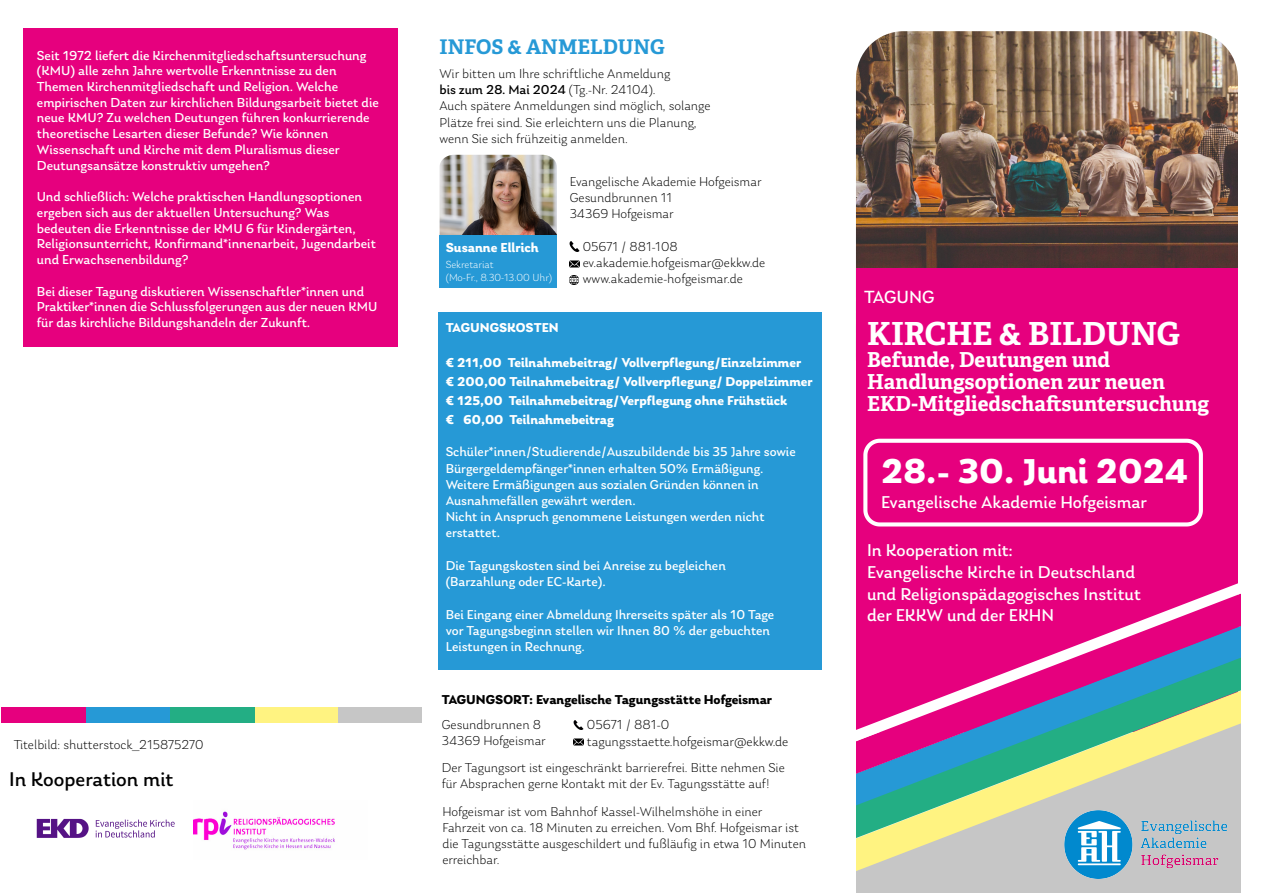
<style>
.page{position:relative;width:1263px;height:893px;background:#fff}
.page>*{position:absolute;margin:0;border:0;box-sizing:border-box;transform-origin:0 0}
.t1{font:700 36.15px "Laca";color:#fff}
.t2{font:700 31.8px "Adelle";color:#fff}
.t3{font:20.85px "Laca";color:#000}
.t4{font:700 20.55px/21.9px "Adelle";color:#fff}
.t5{font:700 20.1px "Adelle";color:#2699d6}
.t6{font:18.45px "Laca";color:#fff}
.t7{font:18px/21.6px "Laca";color:#fff}
.t8{font:13.65px/15.8px "Laca";color:#fff}
.t9{font:300 13.65px "Laca";color:#000}
.t10{font:700 13.65px "Laca";color:#fff}
.t11{font:300 13.5px/16.2px "Laca";color:#000}
.t12{font:13.5px/16.2px "Laca";color:#fff}
.t13{font:700 13.5px/18.8px "Laca";color:#fff}
.t14{font:700 13.5px "Laca";color:#000}
.t15{font:300 10.8px/12.9px "Laca";color:#fff}
.s1{font-weight:400}
</style>
<div class="page">
<img style="left:194px;top:811px;width:141px;height:39px">
<div style="left:23px;top:28px;width:375px;height:319px;background:#e6007e"></div>
<img style="left:856px;top:31px;width:382px;height:330px">
<div style="left:856px;top:268px;width:381px;height:464px;background:#e6007e"></div>
<svg style="left:856px;top:839px;width:385px;height:54px;background:#cccbbe"></svg>
<img style="left:1053px;top:839px;width:185px;height:47px">
<svg style="left:856px;top:777px;width:385px;height:62px;background:#a6c7ae"></svg>
<svg style="left:856px;top:521px;width:385px;height:256px"></svg>
<svg style="left:861px;top:438px;width:344px;height:91px"></svg>
<div style="left:85px;top:708px;width:85px;height:15px;background:#2699d6"></div>
<div style="left:1px;top:708px;width:84px;height:15px;background:#e6007e"></div>
<div style="left:254px;top:708px;width:84px;height:15px;background:#fff381"></div>
<div style="left:170px;top:708px;width:84px;height:15px;background:#23ae84"></div>
<div style="left:338px;top:708px;width:84px;height:15px;background:#c6c6c6"></div>
<div style="left:438px;top:312px;width:384px;height:357px;background:#2699d6"></div>
<img style="left:439px;top:155px;width:118px;height:80px">
<div style="left:439px;top:235px;width:118px;height:53px;background:#2699d6"></div>
<svg style="left:570px;top:275px;width:9px;height:10px"></svg>
<svg style="left:570px;top:260px;width:9px;height:8px"></svg>
<svg style="left:570px;top:242px;width:9px;height:9px"></svg>
<svg style="left:574px;top:738px;width:9px;height:8px"></svg>
<svg style="left:574px;top:720px;width:9px;height:10px"></svg>
<img style="left:36px;top:818px;width:139px;height:20px">
<p class="t8" style="left:37px;top:47px;width:343px">Seit 1972 liefert die Kirchenmitgliedschaftsuntersuchung (KMU) alle zehn Jahre wertvolle Erkenntnisse zu den Themen Kirchenmitgliedschaft und Religion. Welche empirischen Daten zur kirchlichen Bildungsarbeit bietet die neue KMU? Zu welchen Deutungen führen konkurrierende theoretische Lesarten dieser Befunde? Wie können Wissenschaft und Kirche mit dem Pluralismus dieser Deutungsansätze konstruktiv umgehen?</p>
<p class="t8" style="left:37px;top:189px;width:340px">Und schließlich: Welche praktischen Handlungsoptionen ergeben sich aus der aktuellen Untersuchung? Was bedeuten die Erkenntnisse der KMU 6 für Kindergärten, Religionsunterricht, Konfirmand*innenarbeit, Jugendarbeit und Erwachsenenbildung?</p>
<p class="t8" style="left:37px;top:283px;width:342px">Bei dieser Tagung diskutieren Wissenschaftler*innen und<br>Praktiker*innen die Schlussfolgerungen aus der neuen KMU für das kirchliche Bildungshandeln der Zukunft.</p>
<h3 class="t5" style="left:439px;top:35px;width:227px">INFOS &amp; ANMELDUNG</h3>
<p class="t11" style="left:439px;top:66px;width:272px">Wir bitten um Ihre schriftliche Anmeldung<br><span class="s1">bis zum 28. Mai 2024</span> (Tg.-Nr. 24104).<br>Auch spätere Anmeldungen sind möglich, solange Plätze frei sind. Sie erleichtern uns die Planung, wenn Sie sich frühzeitig anmelden.</p>
<p class="t10" style="left:446px;top:239px;width:94px">Susanne Ellrich</p>
<p class="t15" style="left:446px;top:258px;width:108px">Sekretariat<br>(Mo-Fr., 8.30-13.00 Uhr)</p>
<p class="t11" style="left:570px;top:174px;width:193px">Evangelische Akademie Hofgeismar<br>Gesundbrunnen 11<br>34369 Hofgeismar</p>
<p class="t11" style="left:583px;top:239px;width:184px">05671 / 881-108 ev.akademie.hofgeismar@ekkw.de www.akademie-hofgeismar.de</p>
<p class="t13" style="left:446px;top:318px;width:114px">TAGUNGSKOSTEN</p>
<p class="t13" style="left:446px;top:353px;width:368px">€ 211,00 Teilnahmebeitrag/ Vollverpflegung/Einzelzimmer € 200,00 Teilnahmebeitrag/ Vollverpflegung/ Doppelzimmer € 125,00 Teilnahmebeitrag/Verpflegung ohne Frühstück<br>€ 60,00 Teilnahmebeitrag</p>
<p class="t12" style="left:446px;top:444px;width:351px">Schüler*innen/Studierende/Auszubildende bis 35 Jahre sowie Bürgergeldempfänger*innen erhalten 50% Ermäßigung.<br>Weitere Ermäßigungen aus sozialen Gründen können in Ausnahmefällen gewährt werden.<br>Nicht in Anspruch genommene Leistungen werden nicht erstattet.</p>
<p class="t12" style="left:446px;top:557px;width:282px">Die Tagungskosten sind bei Anreise zu begleichen (Barzahlung oder EC-Karte).</p>
<p class="t12" style="left:446px;top:606px;width:330px">Bei Eingang einer Abmeldung Ihrerseits später als 10 Tage vor Tagungsbeginn stellen wir Ihnen 80 % der gebuchten<br>Leistungen in Rechnung.</p>
<p class="t14" style="left:442px;top:692px;width:332px">TAGUNGSORT: Evangelische Tagungsstätte Hofgeismar</p>
<p class="t11" style="left:442px;top:717px;width:105px">Gesundbrunnen 8<br>34369 Hofgeismar</p>
<p class="t9" style="left:587px;top:717px;width:84px">05671 / 881-0</p>
<p class="t11" style="left:14px;top:736px;width:191px">Titelbild: shutterstock_215875270</p>
<p class="t9" style="left:587px;top:734px;width:203px">tagungsstaette.hofgeismar@ekkw.de</p>
<h3 class="t3" style="left:9px;top:767px;width:166px">In Kooperation mit</h3>
<p class="t11" style="left:442px;top:759px;width:344px">Der Tagungsort ist eingeschränkt barrierefrei. Bitte nehmen Sie für Absprachen gerne Kontakt mit der Ev. Tagungsstätte auf!</p>
<p class="t11" style="left:442px;top:803px;width:365px">Hofgeismar ist vom Bahnhof Kassel-Wilhelmshöhe in einer Fahrzeit von ca. 18 Minuten zu erreichen. Vom Bhf. Hofgeismar ist die Tagungsstätte ausgeschildert und fußläufig in etwa 10 Minuten erreichbar.</p>
<h3 class="t6" style="left:864px;top:287px;width:72px">TAGUNG</h3>
<h2 class="t2" style="left:867px;top:313px;width:314px">KIRCHE &amp; BILDUNG</h2>
<h3 class="t4" style="left:867px;top:349px;width:344px">Befunde, Deutungen und<br>Handlungsoptionen zur neuen<br>EKD-Mitgliedschaftsuntersuchung</h3>
<h1 class="t1" style="left:881px;top:449px;width:309px">28.- 30. Juni 2024</h1>
<h3 class="t7" style="left:881px;top:491px;width:267px">Evangelische Akademie Hofgeismar</h3>
<h3 class="t7" style="left:867px;top:540px;width:275px">In Kooperation mit:<br>Evangelische Kirche in Deutschland und Religionspädagogisches Institut der EKKW und der EKHN</h3>
</div>
